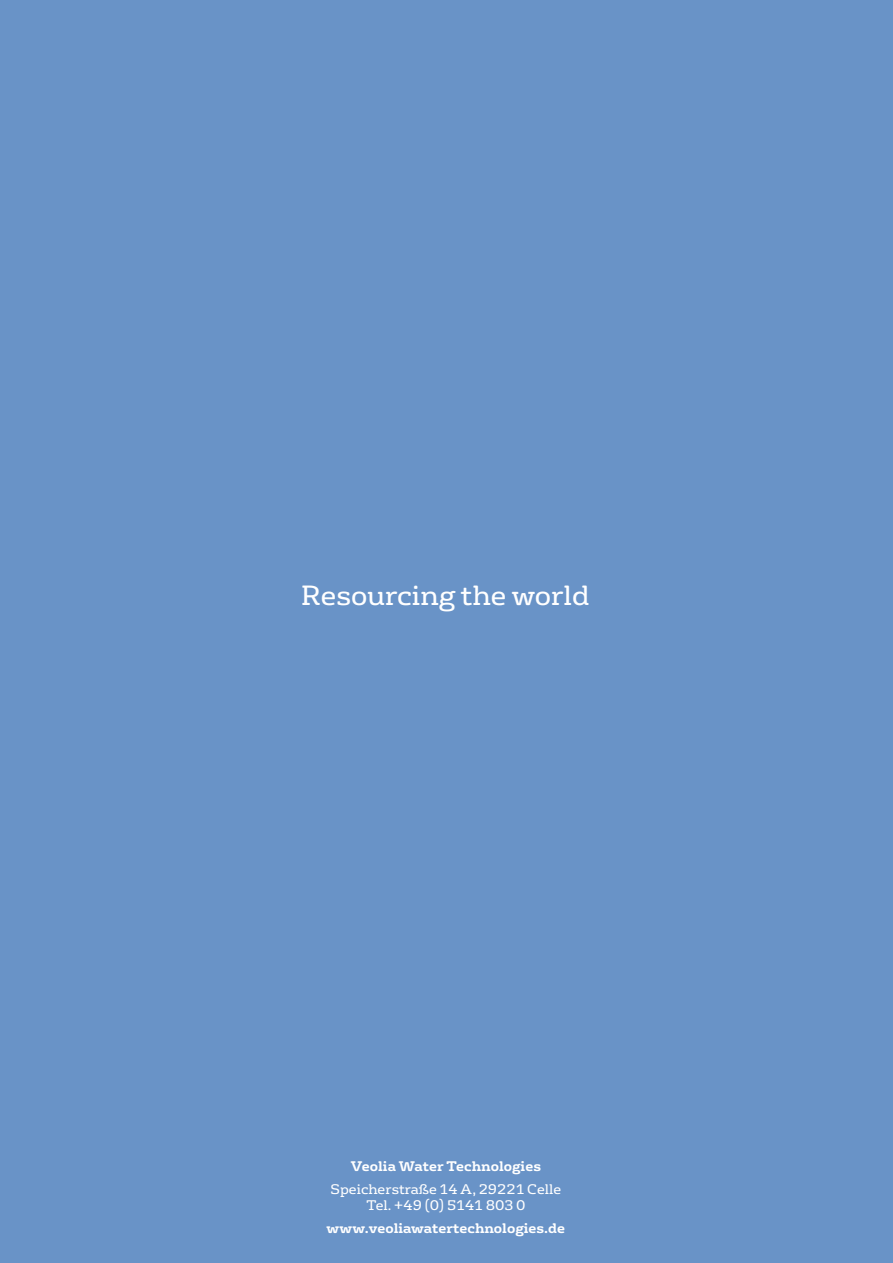
<style>
.page{position:relative;width:893px;height:1263px;background:#6993c7}
.page>*{position:absolute;margin:0;border:0;box-sizing:border-box;transform-origin:0 0}
.t1{font:27px "FS Rufus";color:#fff}
.t2{font:700 13.5px "FS Rufus";color:#fff}
.t3{font:13.5px/16.5px "FS Rufus";color:#fff;text-align:center}
</style>
<div class="page">
<p class="t1" style="left:301px;top:573px;width:290px">Resourcing the world</p>
<p class="t2" style="left:351px;top:1154px;width:192px">Veolia Water Technologies</p>
<p class="t3" style="left:331px;top:1180px;width:232px">Speicherstraße 14 A, 29221 Celle<br>Tel. +49 (0) 5141 803 0</p>
<p class="t2" style="left:327px;top:1217px;width:240px">www.veoliawatertechnologies.de</p>
</div>
